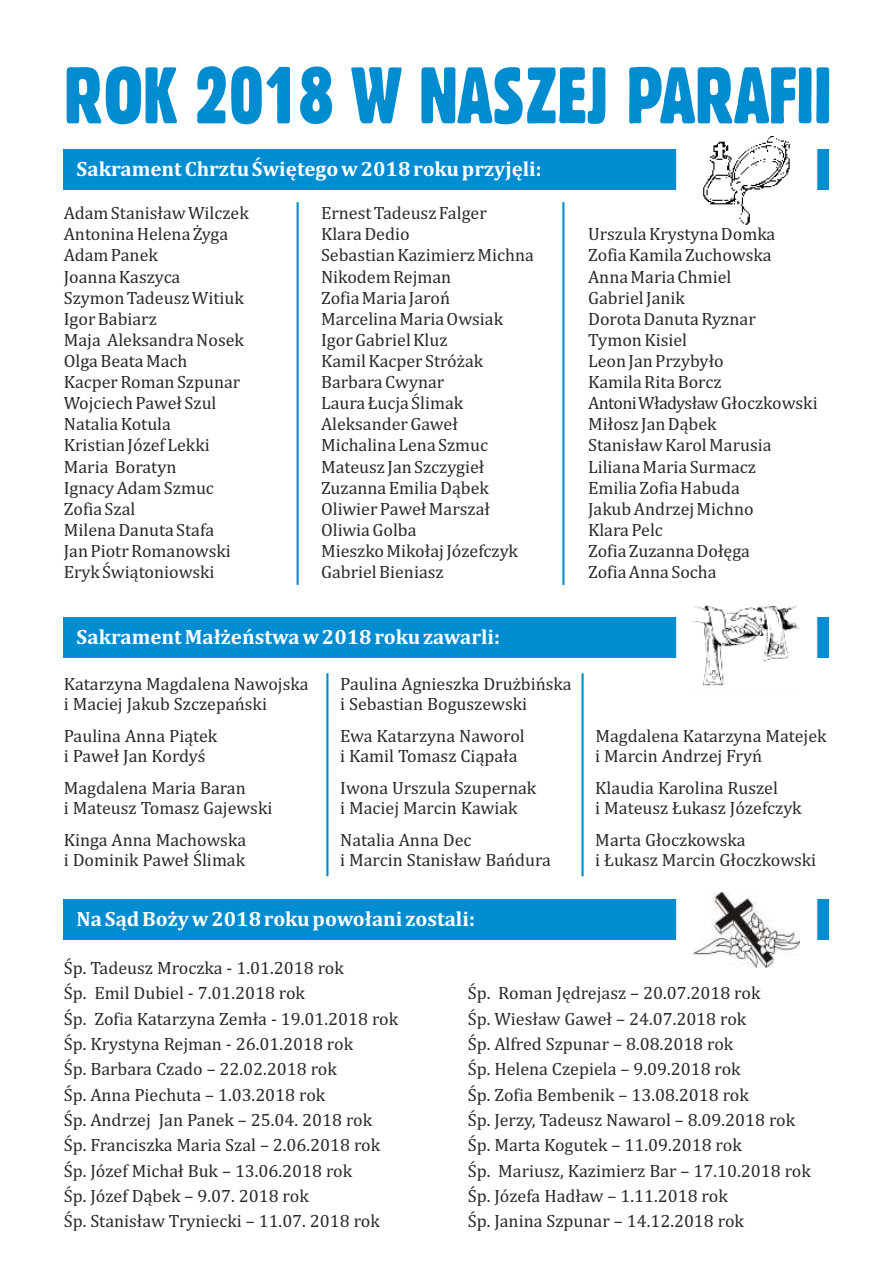
<style>
.page{position:relative;width:893px;height:1263px;background:#fff}
.page>*{position:absolute;margin:0;border:0;box-sizing:border-box;transform-origin:0 0}
.t1{font:77.85px "Gothic 821 Condensed BT";color:#008cd1}
.t2{font:700 21px "Cambria";color:#fff}
.t3{font:18px/21.1px "Cambria";color:#2b2929}
</style>
<div class="page">
<div style="left:64px;top:150px;width:765px;height:40px;background:#008cd1"></div>
<div style="left:676px;top:149px;width:142px;height:41px;background:#fff"></div>
<img style="left:702px;top:136px;width:89px;height:89px">
<div style="left:64px;top:617px;width:765px;height:40px;background:#008cd1"></div>
<svg style="left:676px;top:617px;width:142px;height:41px"></svg>
<hr style="left:297px;top:202px;width:2px;height:383px;background:#008cd1">
<hr style="left:562px;top:202px;width:2px;height:383px;background:#008cd1">
<hr style="left:326px;top:673px;width:2px;height:203px;background:#008cd1">
<hr style="left:581px;top:673px;width:3px;height:203px;background:#008cd1">
<div style="left:64px;top:899px;width:765px;height:40px;background:#008cd1"></div>
<div style="left:676px;top:899px;width:142px;height:56px;background:#fff"></div>
<img style="left:694px;top:892px;width:106px;height:76px">
<img style="left:687px;top:605px;width:115px;height:81px">
<h1 class="t1" style="left:64px;top:64px;width:769px">ROK 2018 W NASZEJ PARAFII</h1>
<p class="t2" style="left:77px;top:160px;width:467px">Sakrament Chrztu Świętego w 2018 roku przyjęli:</p>
<p class="t3" style="left:64px;top:204px;width:187px">Adam Stanisław Wilczek<br>Antonina Helena Żyga<br>Adam Panek<br>Joanna Kaszyca<br>Szymon Tadeusz Witiuk<br>Igor Babiarz<br>Maja Aleksandra Nosek<br>Olga Beata Mach<br>Kacper Roman Szpunar<br>Wojciech Paweł Szul<br>Natalia Kotula<br>Kristian Józef Lekki<br>Maria Boratyn<br>Ignacy Adam Szmuc<br>Zofia Szal<br>Milena Danuta Stafa<br>Jan Piotr Romanowski<br>Eryk Świątoniowski</p>
<p class="t3" style="left:321px;top:204px;width:214px">Ernest Tadeusz Falger<br>Klara Dedio<br>Sebastian Kazimierz Michna<br>Nikodem Rejman<br>Zofia Maria Jaroń<br>Marcelina Maria Owsiak<br>Igor Gabriel Kluz<br>Kamil Kacper Stróżak<br>Barbara Cwynar<br>Laura Łucja Ślimak<br>Aleksander Gaweł<br>Michalina Lena Szmuc<br>Mateusz Jan Szczygieł<br>Zuzanna Emilia Dąbek<br>Oliwier Paweł Marszał<br>Oliwia Golba<br>Mieszko Mikołaj Józefczyk<br>Gabriel Bieniasz</p>
<p class="t3" style="left:588px;top:225px;width:231px">Urszula Krystyna Domka<br>Zofia Kamila Zuchowska<br>Anna Maria Chmiel<br>Gabriel Janik<br>Dorota Danuta Ryznar<br>Tymon Kisiel<br>Leon Jan Przybyło<br>Kamila Rita Borcz<br>AntoniWładysław Głoczkowski<br>Miłosz Jan Dąbek<br>Stanisław Karol Marusia<br>Liliana Maria Surmacz<br>Emilia Zofia Habuda<br>Jakub Andrzej Michno<br>Klara Pelc<br>Zofia Zuzanna Dołęga<br>Zofia Anna Socha</p>
<p class="t2" style="left:77px;top:627px;width:425px">Sakrament Małżeństwa w 2018 roku zawarli:</p>
<p class="t3" style="left:340px;top:675px;width:233px;line-height:20.1px">Paulina Agnieszka Drużbińska i Sebastian Boguszewski</p>
<p class="t3" style="left:340px;top:727px;width:186px;line-height:20.1px">Ewa Katarzyna Naworol i Kamil Tomasz Ciąpała</p>
<p class="t3" style="left:340px;top:779px;width:198px;line-height:20.1px">Iwona Urszula Szupernak i Maciej Marcin Kawiak</p>
<p class="t3" style="left:340px;top:830px;width:212px;line-height:20.1px">Natalia Anna Dec<br>i Marcin Stanisław Bańdura</p>
<p class="t3" style="left:64px;top:675px;width:246px;line-height:20.1px">Katarzyna Magdalena Nawojska i Maciej Jakub Szczepański</p>
<p class="t3" style="left:64px;top:727px;width:155px;line-height:20.1px">Paulina Anna Piątek i Paweł Jan Kordyś</p>
<p class="t3" style="left:64px;top:779px;width:210px;line-height:20.1px">Magdalena Maria Baran<br>i Mateusz Tomasz Gajewski</p>
<p class="t3" style="left:64px;top:830px;width:184px;line-height:20.1px">Kinga Anna Machowska i Dominik Paweł Ślimak</p>
<p class="t2" style="left:77px;top:910px;width:400px">Na Sąd Boży w 2018 roku powołani zostali:</p>
<p class="t3" style="left:595px;top:727px;width:233px;line-height:20.1px">Magdalena Katarzyna Matejek i Marcin Andrzej Fryń</p>
<p class="t3" style="left:595px;top:779px;width:208px;line-height:20.1px">Klaudia Karolina Ruszel<br>i Mateusz Łukasz Józefczyk</p>
<p class="t3" style="left:595px;top:830px;width:222px;line-height:20.1px">Marta Głoczkowska<br>i Łukasz Marcin Głoczkowski</p>
<p class="t3" style="left:64px;top:956px;width:336px;line-height:25.3px">Śp. Tadeusz Mroczka - 1.01.2018 rok<br>Śp. Emil Dubiel - 7.01.2018 rok<br>Śp. Zofia Katarzyna Zemła - 19.01.2018 rok Śp. Krystyna Rejman - 26.01.2018 rok<br>Śp. Barbara Czado – 22.02.2018 rok<br>Śp. Anna Piechuta – 1.03.2018 rok<br>Śp. Andrzej Jan Panek – 25.04. 2018 rok Śp. Franciszka Maria Szal – 2.06.2018 rok Śp. Józef Michał Buk – 13.06.2018 rok<br>Śp. Józef Dąbek – 9.07. 2018 rok<br>Śp. Stanisław Tryniecki – 11.07. 2018 rok</p>
<p class="t3" style="left:468px;top:981px;width:345px;line-height:25.3px">Śp. Roman Jędrejasz – 20.07.2018 rok<br>Śp. Wiesław Gaweł – 24.07.2018 rok<br>Śp. Alfred Szpunar – 8.08.2018 rok<br>Śp. Helena Czepiela – 9.09.2018 rok<br>Śp. Zofia Bembenik – 13.08.2018 rok<br>Śp. Jerzy, Tadeusz Nawarol – 8.09.2018 rok Śp. Marta Kogutek – 11.09.2018 rok<br>Śp. Mariusz, Kazimierz Bar – 17.10.2018 rok Śp. Józefa Hadław – 1.11.2018 rok<br>Śp. Janina Szpunar – 14.12.2018 rok</p>
</div>
